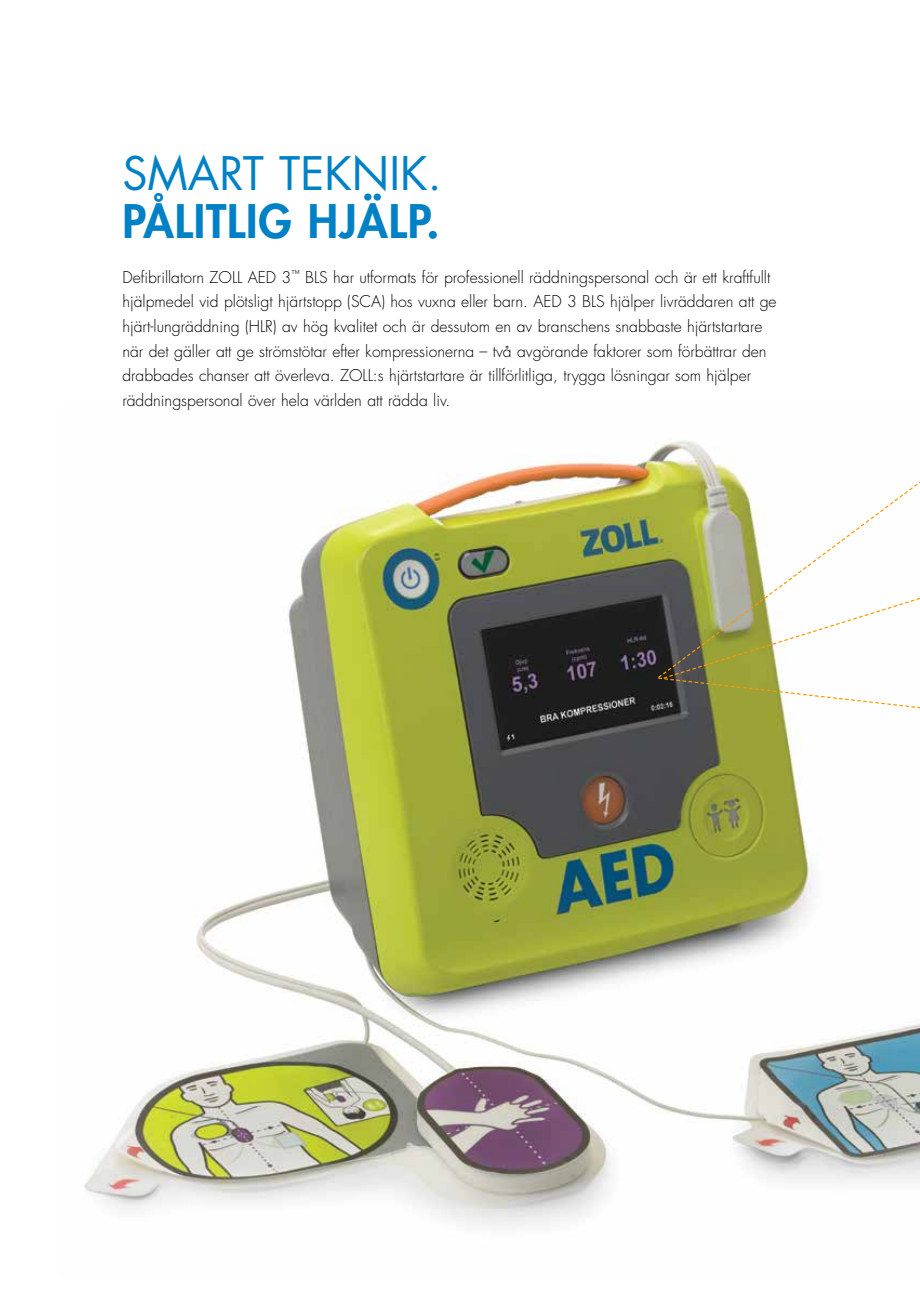
<style>
.page{position:relative;width:920px;height:1290px;background:#fff}
.page>*{position:absolute;margin:0;border:0;box-sizing:border-box;transform-origin:0 0}
.t1{font:800 45px "Futura Std";letter-spacing:.02em;color:#0081c6}
.t2{font:45px "Futura Std";color:#0081c6}
.t3{font:300 15.75px/24.8px "Futura Std";color:#000}
</style>
<div class="page">
<img style="left:84px;top:447px;width:836px;height:780px">
<svg style="left:657px;top:439px;width:263px;height:126px"></svg>
<svg style="left:657px;top:565px;width:263px;height:156px"></svg>
<h1 class="t2" style="left:122px;top:145px;width:321px">SMART TEKNIK.</h1>
<h1 class="t1" style="left:122px;top:193px;width:319px">PÅLITLIG HJÄLP.</h1>
<p class="t3" style="left:122px;top:265px;width:656px">Defibrillatorn ZOLL AED 3<sup>™</sup> BLS har utformats för professionell räddningspersonal och är ett kraftfullt hjälpmedel vid plötsligt hjärtstopp (SCA) hos vuxna eller barn. AED 3 BLS hjälper livräddaren att ge hjärt-lungräddning (HLR) av hög kvalitet och är dessutom en av branschens snabbaste hjärtstartare när det gäller att ge strömstötar efter kompressionerna – två avgörande faktorer som förbättrar den drabbades chanser att överleva. ZOLL:s hjärtstartare är tillförlitliga, trygga lösningar som hjälper räddningspersonal över hela världen att rädda liv.</p>
</div>
